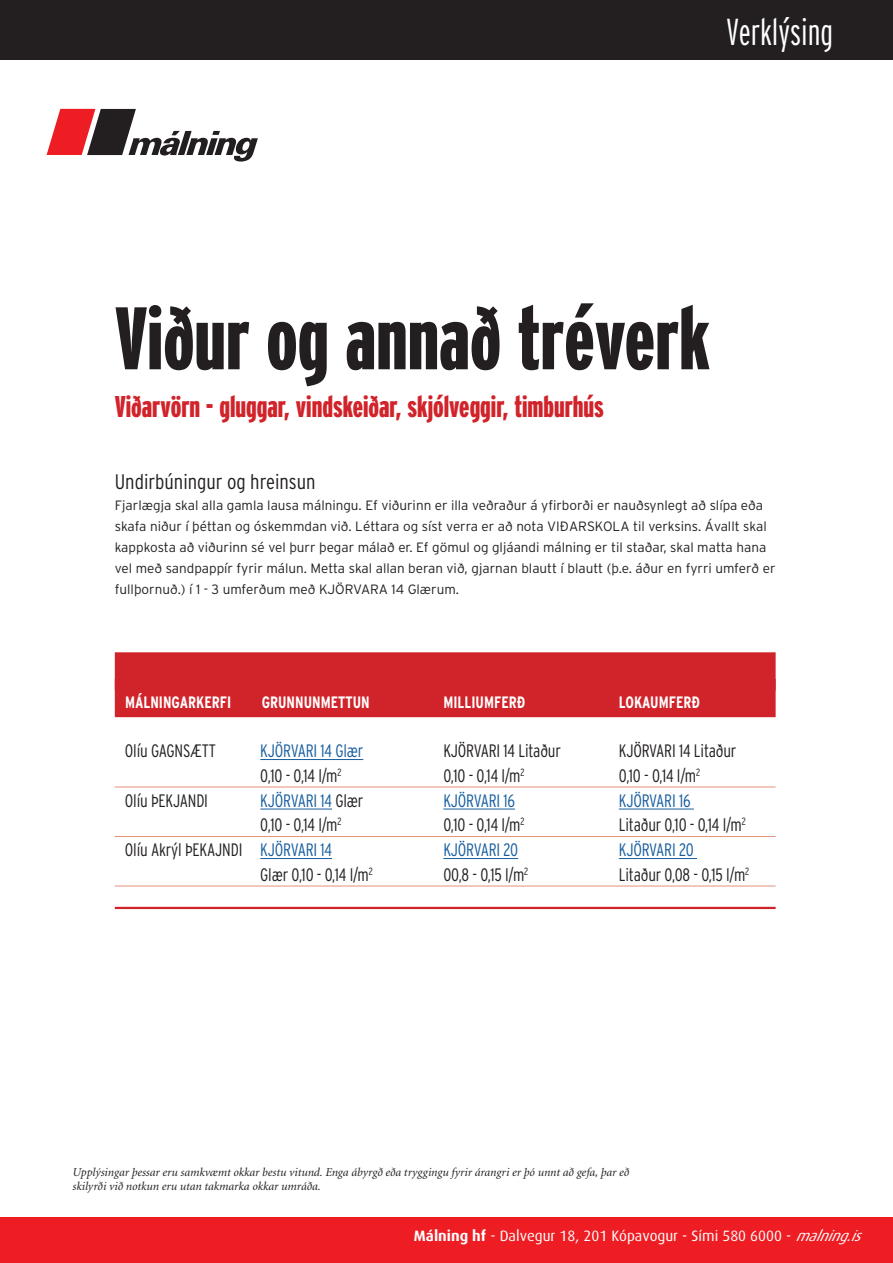
<style>
.page{position:relative;width:893px;height:1263px;background:#fff}
.page>*{position:absolute;margin:0;border:0;box-sizing:border-box;transform-origin:0 0}
.t1{font:900 extra-condensed 88.5px "Interstate";color:#231f20}
.t2{font:300 extra-condensed 37.5px "Interstate";color:#fff}
.t3{font:900 extra-condensed 30px "Interstate";color:#d1232a}
.t4{font:300 condensed 21px "Interstate";color:#231f20}
._02_meginmál_steinsk{font:300 condensed 18px "Interstate";letter-spacing:-.01em;color:#231f20;scale:.95 1}
._02_meginmál_steinsk-2{font:300 condensed 18px "Interstate";letter-spacing:-.01em;color:#175d9e;scale:.95 1}
._02_meginmál_steinsk-3{font:700 condensed 16.5px "Interstate";color:#fff;scale:.95 1}
.t5{font:15px "Dax";color:#fff}
.t6{font:300 13.5px/21px "Interstate";color:#231f20}
.t7{font:italic 12px/14.4px "Minion";color:#231f20}
.s1{color:#231f20}
.s2{color:#175d9e}
.s3{font-weight:700}
.s4{font-style:italic}
</style>
<div class="page">
<div style="left:0;top:0;width:893px;height:60px;background:#231f20"></div>
<div style="left:0;top:1217px;width:893px;height:46px;background:#ee1d23"></div>
<svg style="left:47px;top:109px;width:211px;height:53px"></svg>
<div style="left:115px;top:652px;width:661px;height:38px;background:#d1232a"></div>
<div style="left:115px;top:679px;width:661px;height:38px;background:#d1232a"></div>
<hr style="left:260px;top:759px;width:103px;height:1px;background:#175d9e">
<hr style="left:115px;top:787px;width:661px;height:1px;background:#e59279">
<hr style="left:260px;top:809px;width:72px;height:1px;background:#175d9e">
<hr style="left:443px;top:809px;width:72px;height:1px;background:#175d9e">
<hr style="left:619px;top:809px;width:75px;height:1px;background:#175d9e">
<hr style="left:115px;top:836px;width:661px;height:1px;background:#e59279">
<hr style="left:260px;top:858px;width:72px;height:1px;background:#175d9e">
<hr style="left:443px;top:858px;width:75px;height:1px;background:#175d9e">
<hr style="left:619px;top:858px;width:78px;height:1px;background:#175d9e">
<hr style="left:115px;top:886px;width:661px;height:1px;background:#e59279">
<hr style="left:115px;top:907px;width:661px;height:2px;background:#d1232a">
<p class="t2" style="left:726px;top:10px;width:109px">Verklýsing</p>
<p class="t1" style="left:115px;top:289px;width:597px">Viður og annað tréverk</p>
<p class="t3" style="left:115px;top:390px;width:491px">Viðarvörn - gluggar, vindskeiðar, skjólveggir, timburhús</p>
<p class="t4" style="left:115px;top:470px;width:202px">Undirbúningur og hreinsun</p>
<p class="t6" style="left:115px;top:495px;width:662px">Fjarlægja skal alla gamla lausa málningu. Ef viðurinn er illa veðraður á yfirborði er nauðsynlegt að slípa eða skafa niður í þéttan og óskemmdan við. Léttara og síst verra er að nota VIÐARSKOLA til verksins. Ávallt skal kappkosta að viðurinn sé vel þurr þegar málað er. Ef gömul og gljáandi málning er til staðar, skal matta hana vel með sandpappír fyrir málun. Metta skal allan beran við, gjarnan blautt í blautt (þ.e. áður en fyrri umferð er fullþornuð.) í 1 - 3 umferðum með KJÖRVARA 14 Glærum.</p>
<p class="_02_meginmál_steinsk-3" style="left:125px;top:693px;width:113px">MÁLNINGARKERFI</p>
<p class="_02_meginmál_steinsk-3" style="left:262px;top:693px;width:115px">GRUNNUNMETTUN</p>
<p class="_02_meginmál_steinsk-3" style="left:443px;top:693px;width:88px">MILLIUMFERÐ</p>
<p class="_02_meginmál_steinsk-3" style="left:619px;top:693px;width:87px">LOKAUMFERÐ</p>
<p class="_02_meginmál_steinsk" style="left:125px;top:741px;width:97px">Olíu GAGNSÆTT</p>
<p class="_02_meginmál_steinsk-2" style="left:260px;top:741px;width:110px">KJÖRVARI 14 Glær</p>
<p class="_02_meginmál_steinsk" style="left:443px;top:741px;width:125px">KJÖRVARI 14 Litaður</p>
<p class="_02_meginmál_steinsk" style="left:619px;top:741px;width:125px">KJÖRVARI 14 Litaður</p>
<p class="_02_meginmál_steinsk" style="left:260px;top:765px;width:87px">0,10 - 0,14 l/m<sup>2</sup></p>
<p class="_02_meginmál_steinsk" style="left:443px;top:765px;width:87px">0,10 - 0,14 l/m<sup>2</sup></p>
<p class="_02_meginmál_steinsk" style="left:619px;top:765px;width:87px">0,10 - 0,14 l/m<sup>2</sup></p>
<p class="_02_meginmál_steinsk" style="left:125px;top:790px;width:89px">Olíu ÞEKJANDI</p>
<p class="_02_meginmál_steinsk-2" style="left:260px;top:790px;width:110px">KJÖRVARI 14 <span class="s1">Glær</span></p>
<p class="_02_meginmál_steinsk-2" style="left:443px;top:790px;width:77px">KJÖRVARI 16</p>
<p class="_02_meginmál_steinsk-2" style="left:619px;top:790px;width:77px">KJÖRVARI 16</p>
<p class="_02_meginmál_steinsk" style="left:260px;top:815px;width:87px">0,10 - 0,14 l/m<sup>2</sup></p>
<p class="_02_meginmál_steinsk" style="left:443px;top:815px;width:87px">0,10 - 0,14 l/m<sup>2</sup></p>
<p class="_02_meginmál_steinsk" style="left:619px;top:815px;width:135px">Litaður 0,10 - 0,14 l/m<sup>2</sup></p>
<p class="_02_meginmál_steinsk" style="left:125px;top:840px;width:220px">Olíu Akrýl ÞEKAJNDI <span class="s2">KJÖRVARI 14</span></p>
<p class="_02_meginmál_steinsk-2" style="left:443px;top:840px;width:80px">KJÖRVARI 20</p>
<p class="_02_meginmál_steinsk-2" style="left:619px;top:840px;width:80px">KJÖRVARI 20</p>
<p class="_02_meginmál_steinsk" style="left:260px;top:864px;width:120px">Glær 0,10 - 0,14 l/m<sup>2</sup></p>
<p class="_02_meginmál_steinsk" style="left:443px;top:864px;width:91px">00,8 - 0,15 l/m<sup>2</sup></p>
<p class="_02_meginmál_steinsk" style="left:619px;top:864px;width:139px">Litaður 0,08 - 0,15 l/m<sup>2</sup></p>
<p class="t7" style="left:72px;top:1165px;width:558px">Upplýsingar þessar eru samkvæmt okkar bestu vitund. Enga ábyrgð eða tryggingu fyrir árangri er þó unnt að gefa, þar eð skilyrði við notkun eru utan takmarka okkar umráða.</p>
<p class="t5" style="left:414px;top:1227px;width:455px"><span class="s3">Málning hf</span> - Dalvegur 18, 201 Kópavogur - Sími 580 6000 - <span class="s4">malning.is</span></p>
</div>
